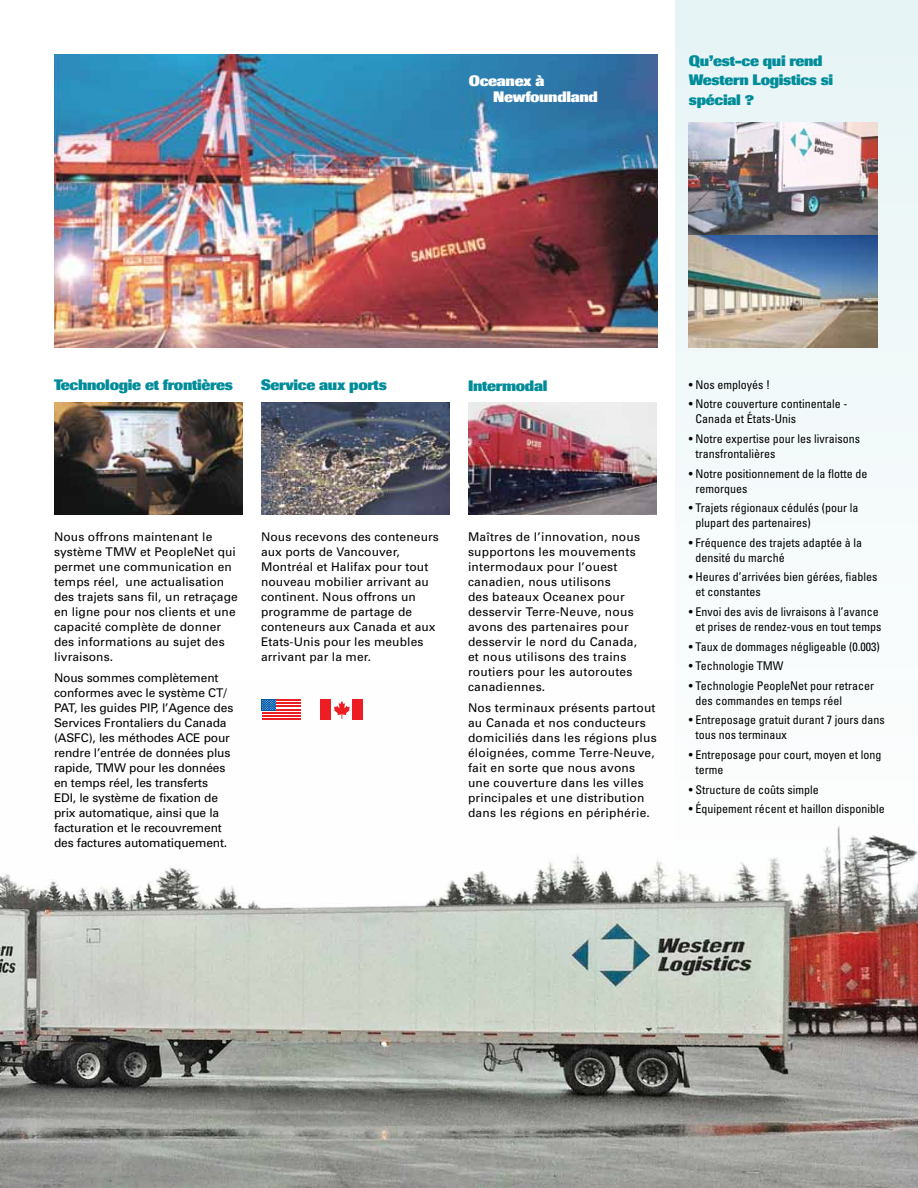
<style>
.page{position:relative;width:918px;height:1188px;background:#fff}
.page>*{position:absolute;margin:0;border:0;box-sizing:border-box;transform-origin:0 0}
.t1{font:800 15px/19.5px "Imago";letter-spacing:-.02em;color:#008c99}
.t2{font:800 15px/16.5px "Imago";letter-spacing:-.02em;color:#fff}
.t3{font:12px/15px "Univers";letter-spacing:.01em;color:#000}
.t4{font:condensed 12px/15px "Univers";color:#000}
.t5{font:12px/15px "Univers";letter-spacing:-.01em;color:#000}
</style>
<div class="page">
<img style="left:0;top:699px;width:918px;height:489px">
<img style="left:54px;top:54px;width:603px;height:294px">
<img style="left:54px;top:403px;width:189px;height:111px">
<img style="left:261px;top:403px;width:189px;height:111px">
<img style="left:468px;top:403px;width:189px;height:111px">
<div style="left:675px;top:0;width:243px;height:892px;background:linear-gradient(to bottom,#e9f6f8,#f9f9f9)"></div>
<img style="left:688px;top:123px;width:190px;height:111px">
<svg style="left:262px;top:701px;width:39px;height:17px"></svg>
<hr style="left:262px;top:699px;width:39px;height:2px;background:#ed1d24">
<hr style="left:262px;top:718px;width:39px;height:2px;background:#ed1d24">
<hr style="left:262px;top:715px;width:39px;height:2px;background:#ed1d24">
<hr style="left:262px;top:709px;width:39px;height:1px;background:#ed1d24">
<hr style="left:262px;top:712px;width:39px;height:2px;background:#ed1d24">
<hr style="left:262px;top:706px;width:39px;height:1px;background:#ed1d24">
<hr style="left:262px;top:703px;width:39px;height:1px;background:#ed1d24">
<div style="left:262px;top:699px;width:14px;height:11px;background:#005baa"></div>
<svg style="left:262px;top:700px;width:14px;height:10px"></svg>
<div style="left:321px;top:700px;width:10px;height:20px;background:#ed1d24"></div>
<div style="left:353px;top:700px;width:10px;height:20px;background:#ed1d24"></div>
<svg style="left:334px;top:701px;width:16px;height:18px"></svg>
<img style="left:688px;top:236px;width:190px;height:112px">
<p class="t2" style="left:493px;top:72px;width:106px;text-indent:-24px">Oceanex à<br>Newfoundland</p>
<p class="t1" style="left:689px;top:51px;width:146px">Qu’est-ce qui rend<br>Western Logistics si spécial ?</p>
<p class="t1" style="left:54px;top:375px;width:181px">Technologie et frontières</p>
<p class="t1" style="left:261px;top:375px;width:127px">Service aux ports</p>
<p class="t1" style="left:468px;top:376px;width:81px">Intermodal</p>
<p class="t3" style="left:54px;top:529px;width:185px">Nous offrons maintenant le système TMW et PeopleNet qui permet une communication en temps réel, une actualisation des trajets sans fil, un retraçage en ligne pour nos clients et une capacité complète de donner des informations au sujet des livraisons.</p>
<p class="t5" style="left:54px;top:670px;width:181px">Nous sommes complètement conformes avec le système CT/<br>PAT, les guides PIP, l’Agence des<br>Services Frontaliers du Canada (ASFC), les méthodes ACE pour rendre l’entrée de données plus rapide, TMW pour les données en temps réel, les transferts<br>EDI, le système de fixation de prix automatique, ainsi que la facturation et le recouvrement des factures automatiquement.</p>
<p class="t3" style="left:261px;top:529px;width:179px">Nous recevons des conteneurs aux ports de Vancouver,<br>Montréal et Halifax pour tout nouveau mobilier arrivant au continent. Nous offrons un programme de partage de conteneurs aux Canada et aux<br>Etats-Unis pour les meubles arrivant par la mer.</p>
<p class="t3" style="left:468px;top:529px;width:174px">Maîtres de l’innovation, nous supportons les mouvements intermodaux pour l’ouest canadien, nous utilisons<br>des bateaux Oceanex pour desservir Terre-Neuve, nous avons des partenaires pour desservir le nord du Canada, et nous utilisons des trains routiers pour les autoroutes canadiennes.</p>
<p class="t3" style="left:468px;top:700px;width:190px">Nos terminaux présents partout au Canada et nos conducteurs domiciliés dans les régions plus éloignées, comme Terre-Neuve, fait en sorte que nous avons une couverture dans les villes principales et une distribution dans les régions en périphérie.</p>
<p class="t4" style="left:689px;top:377px;width:83px">• Nos employés !</p>
<p class="t4" style="left:696px;top:396px;width:153px;text-indent:-7px">• Notre couverture continentale -<br>Canada et États-Unis</p>
<p class="t4" style="left:696px;top:431px;width:166px;text-indent:-7px">• Notre expertise pour les livraisons transfrontalières</p>
<p class="t4" style="left:696px;top:465px;width:173px;text-indent:-7px">• Notre positionnement de la flotte de remorques</p>
<p class="t4" style="left:696px;top:500px;width:164px;text-indent:-7px">• Trajets régionaux cédulés (pour la plupart des partenaires)</p>
<p class="t4" style="left:696px;top:535px;width:168px;text-indent:-7px">• Fréquence des trajets adaptée à la densité du marché</p>
<p class="t4" style="left:696px;top:569px;width:183px;text-indent:-7px">• Heures d’arrivées bien gérées, fiables et constantes</p>
<p class="t4" style="left:689px;top:604px;width:194px;text-align:center">• Envoi des avis de livraisons à l’avance et prises de rendez-vous en tout temps</p>
<p class="t4" style="left:689px;top:638px;width:192px">• Taux de dommages négligeable (0.003)</p>
<p class="t4" style="left:689px;top:658px;width:96px">• Technologie TMW</p>
<p class="t4" style="left:696px;top:678px;width:180px;text-indent:-7px">• Technologie PeopleNet pour retracer des commandes en temps réel</p>
<p class="t4" style="left:696px;top:712px;width:191px;text-indent:-7px">• Entreposage gratuit durant 7 jours dans tous nos terminaux</p>
<p class="t4" style="left:696px;top:747px;width:187px;text-indent:-7px">• Entreposage pour court, moyen et long terme</p>
<p class="t4" style="left:689px;top:781px;width:131px">• Structure de coûts simple</p>
<p class="t4" style="left:689px;top:801px;width:197px">• Équipement récent et haillon disponible</p>
</div>
